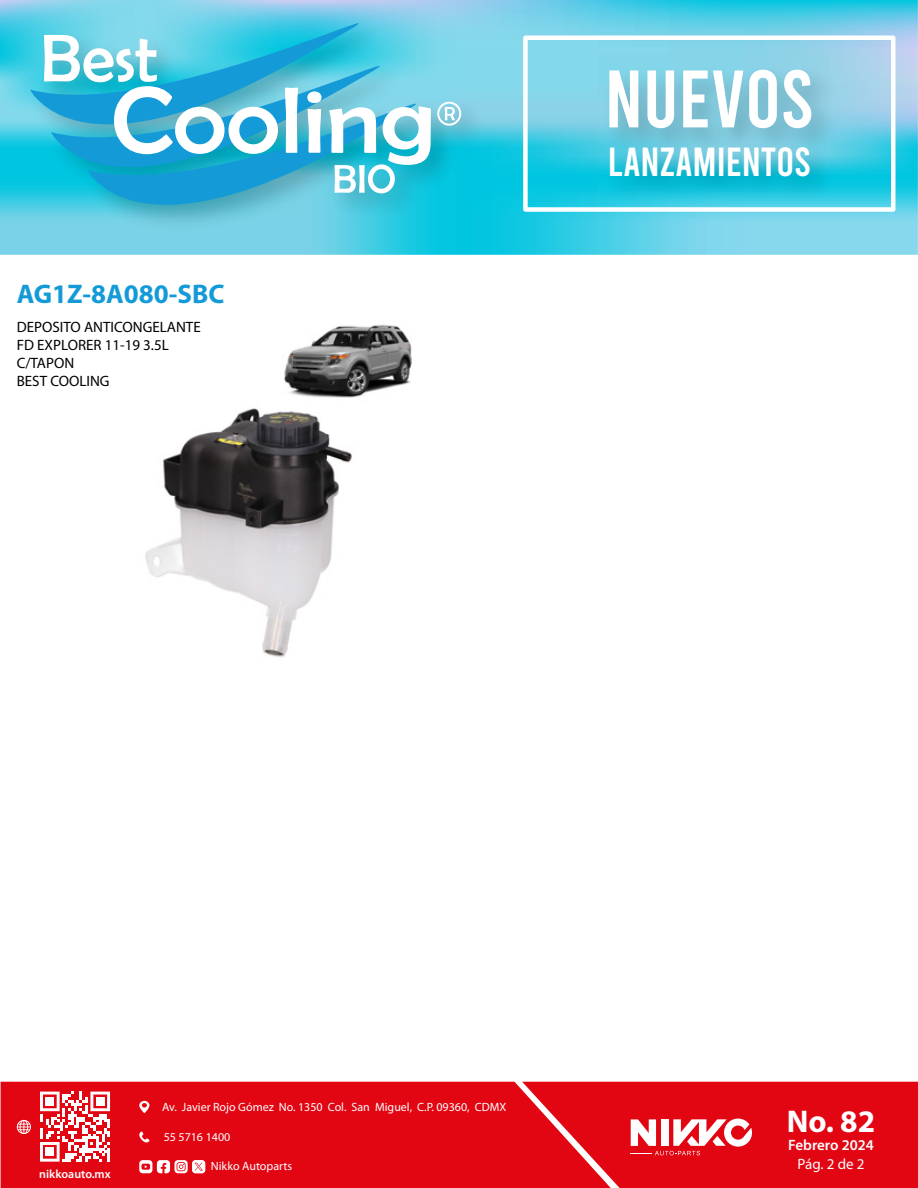
<style>
.page{position:relative;width:918px;height:1188px;background:#fff}
.page>*{position:absolute;margin:0;border:0;box-sizing:border-box;transform-origin:0 0}
.t1{font:81.3px "Bebas";color:#fff}
.t2{font:40.65px "Bebas";color:#fff}
.t3{font:700 31.5px "Myriad Pro";color:#fff}
.t4{font:700 27px "Myriad Pro";color:#149bd7}
.t5{font:15px/18px "Myriad Pro";color:#000}
.t6{font:600 15px "Myriad Pro";color:#fff}
.t7{font:15px "Myriad Pro";color:#fff}
.t8{font:12px "Myriad Pro";color:#fff}
.t9{font:600 12px "Myriad Pro";color:#fff}
</style>
<div class="page">
<svg style="left:0;top:0;width:918px;height:255px;background:#65cfe7"></svg>
<div style="left:523px;top:36px;width:373px;height:176px;border:4px solid #fff"></div>
<div style="left:1px;top:1082px;width:521px;height:106px;background:#e20613"></div>
<svg style="left:40px;top:1092px;width:70px;height:70px"></svg>
<div style="left:46px;top:1097px;width:8px;height:9px;background:#fff"></div>
<div style="left:96px;top:1097px;width:8px;height:9px;background:#fff"></div>
<div style="left:46px;top:1148px;width:8px;height:8px;background:#fff"></div>
<svg style="left:17px;top:1120px;width:14px;height:14px"></svg>
<svg style="left:139px;top:1101px;width:10px;height:12px"></svg>
<svg style="left:139px;top:1131px;width:10px;height:12px"></svg>
<svg style="left:139px;top:1160px;width:66px;height:13px"></svg>
<svg style="left:522px;top:1082px;width:396px;height:106px;background:#e41723"></svg>
<img style="left:592px;top:46px;width:255px;height:169px">
<img style="left:18px;top:11px;width:69px;height:227px">
<svg style="left:30px;top:0;width:21px;height:183px;background:#3fcbe4"></svg>
<svg style="left:87px;top:26px;width:473px;height:229px;background:#58d0e6"></svg>
<svg style="left:51px;top:0;width:472px;height:226px;background:#4fc4df"></svg>
<svg style="left:44px;top:35px;width:234px;height:119px"></svg>
<svg style="left:285px;top:88px;width:13px;height:65px"></svg>
<svg style="left:307px;top:91px;width:14px;height:62px"></svg>
<svg style="left:329px;top:106px;width:102px;height:87px"></svg>
<svg style="left:437px;top:102px;width:24px;height:24px"></svg>
<img style="left:145px;top:408px;width:207px;height:250px">
<img style="left:284px;top:324px;width:128px;height:74px">
<h3 class="t4" style="left:17px;top:276px;width:209px">AG1Z-8A080-SBC</h3>
<p class="t5" style="left:17px;top:317px;width:185px">DEPOSITO ANTICONGELANTE<br>FD EXPLORER 11-19 3.5L<br>C/TAPON<br>BEST COOLING</p>
<h1 class="t1" style="left:605px;top:58px;width:211px">NUEVOS</h1>
<h2 class="t2" style="left:608px;top:142px;width:205px">LANZAMIENTOS</h2>
<p class="t9" style="left:39px;top:1167px;width:73px">nikkoauto.mx</p>
<p class="t8" style="left:162px;top:1099px;width:346px">Av. Javier Rojo Gómez No. 1350 Col. San Miguel, C.P. 09360, CDMX</p>
<p class="t8" style="left:164px;top:1129px;width:68px">55 5716 1400</p>
<p class="t8" style="left:211px;top:1159px;width:83px">Nikko Autoparts</p>
<h3 class="t3" style="left:787px;top:1101px;width:90px">No. 82</h3>
<p class="t6" style="left:788px;top:1135px;width:87px">Febrero 2024</p>
<p class="t7" style="left:798px;top:1155px;width:68px">Pág. 2 de 2</p>
</div>
